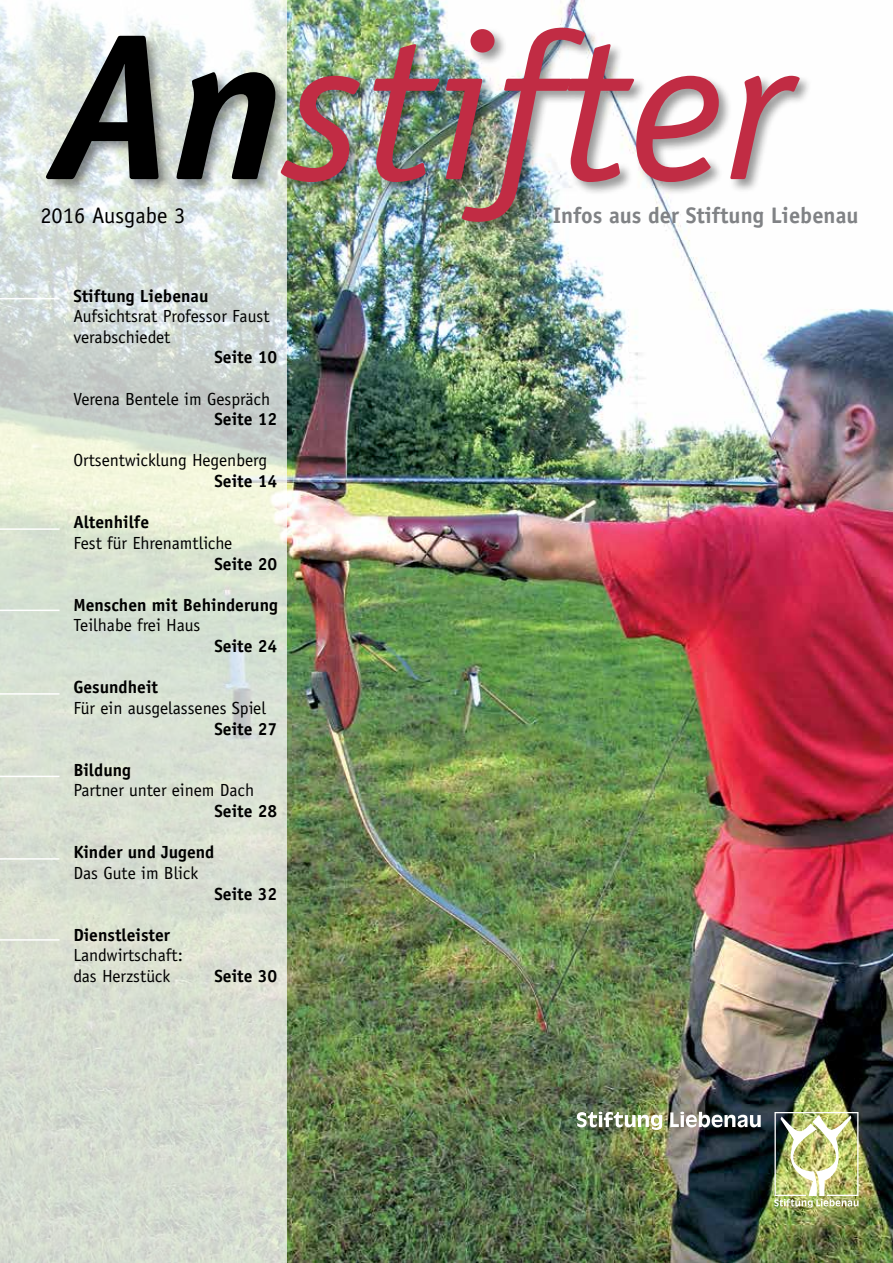
<style>
.page{position:relative;width:893px;height:1263px;background:#fff}
.page>*{position:absolute;margin:0;border:0;box-sizing:border-box;transform-origin:0 0}
.t1{font:italic 209.25px "Officina Sans Std";color:#c12c44}
.t2{font:700 22.5px "Officina Sans Std";color:#808285}
.t3{font:22.5px "Officina Sans Std";color:#000}
.t4{font:17.55px/20.5px "Officina Sans Std";color:#000}
.t5{font:700 17.55px "Officina Sans Std";color:#000}
.s1{font-weight:700;color:#000}
</style>
<div class="page">
<img style="left:287px;top:0;width:606px;height:1263px">
<svg style="left:0;top:0;width:287px;height:1263px;background:#d9e0d4"></svg>
<div style="left:45px;top:26px;width:768px;height:210px;background:#000;opacity:.4"></div>
<img style="left:577px;top:1111px;width:85px;height:19px">
<svg style="left:670px;top:1111px;width:91px;height:16px"></svg>
<img style="left:774px;top:1112px;width:84px;height:96px">
<hr style="left:0;top:298px;width:60px;height:1px;background:#fff">
<hr style="left:0;top:610px;width:60px;height:1px;background:#fff">
<hr style="left:0;top:693px;width:60px;height:2px;background:#fff">
<hr style="left:0;top:528px;width:60px;height:2px;background:#fff">
<hr style="left:0;top:858px;width:60px;height:2px;background:#fff">
<hr style="left:0;top:939px;width:60px;height:2px;background:#fff">
<hr style="left:0;top:776px;width:60px;height:1px;background:#fff">
<h1 class="t1" style="left:50px;top:-13px;width:740px"><span class="s1">An</span>stifter</h1>
<p class="t3" style="left:40px;top:202px;width:147px">2016 Ausgabe 3</p>
<p class="t2" style="left:553px;top:201px;width:307px">Infos aus der Stiftung Liebenau</p>
<p class="t5" style="left:73px;top:285px;width:137px">Stiftung Liebenau</p>
<p class="t4" style="left:73px;top:306px;width:198px">Aufsichtsrat Professor Faust verabschiedet</p>
<p class="t5" style="left:214px;top:346px;width:64px">Seite 10</p>
<p class="t4" style="left:73px;top:388px;width:198px">Verena Bentele im Gespräch</p>
<p class="t5" style="left:214px;top:408px;width:64px">Seite 12</p>
<p class="t4" style="left:73px;top:450px;width:195px">Ortsentwicklung Hegenberg</p>
<p class="t5" style="left:214px;top:470px;width:64px">Seite 14</p>
<p class="t5" style="left:73px;top:511px;width:77px">Altenhilfe</p>
<p class="t4" style="left:73px;top:533px;width:161px">Fest für Ehrenamtliche</p>
<p class="t5" style="left:214px;top:553px;width:64px">Seite 20</p>
<p class="t5" style="left:73px;top:594px;width:206px">Menschen mit Behinderung</p>
<p class="t4" style="left:73px;top:615px;width:129px">Teilhabe frei Haus</p>
<p class="t5" style="left:214px;top:635px;width:64px">Seite 24</p>
<p class="t5" style="left:73px;top:676px;width:86px">Gesundheit</p>
<p class="t4" style="left:73px;top:698px;width:194px">Für ein ausgelassenes Spiel</p>
<p class="t5" style="left:214px;top:718px;width:64px">Seite 27</p>
<p class="t5" style="left:73px;top:759px;width:59px">Bildung</p>
<p class="t4" style="left:73px;top:780px;width:182px">Partner unter einem Dach</p>
<p class="t5" style="left:214px;top:800px;width:64px">Seite 28</p>
<p class="t5" style="left:73px;top:841px;width:143px">Kinder und Jugend</p>
<p class="t4" style="left:73px;top:863px;width:126px">Das Gute im Blick</p>
<p class="t5" style="left:214px;top:883px;width:64px">Seite 32</p>
<p class="t5" style="left:73px;top:924px;width:98px">Dienstleister</p>
<p class="t4" style="left:73px;top:945px;width:111px">Landwirtschaft: das Herzstück</p>
<p class="t5" style="left:214px;top:965px;width:64px">Seite 30</p>
</div>
